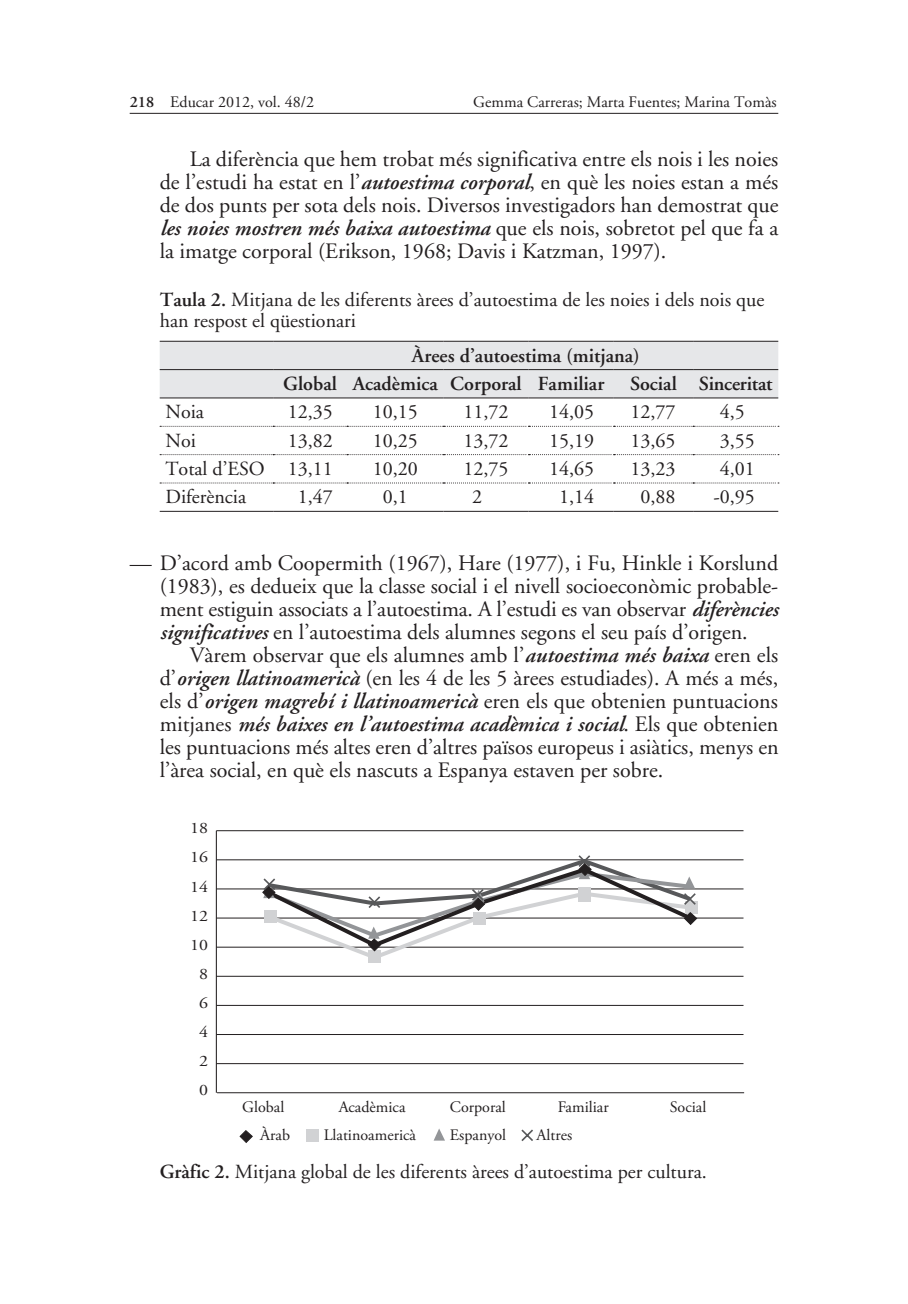
<style>
.page{position:relative;width:908px;height:1304px;background:#fff}
.page>*{position:absolute;margin:0;border:0;box-sizing:border-box;transform-origin:0 0}
.text_guions_sagnat{font:22px/23px "Adobe Garamond";color:#231f20;text-align:justify}
.text_guions{font:22px/23px "Adobe Garamond";color:#231f20;text-align:justify}
.titol_taula{font:20px/21px "Adobe Garamond";color:#231f20}
.text_taula{font:20px "Adobe Garamond";color:#231f20}
.text_taula-2{font:600 20px "Adobe Garamond";color:#231f20}
.t1{font:16px "Adobe Garamond Pro";color:#231f20}
.t2{font:16px "Adobe Garamond";color:#231f20}
.t3{font:16px "Adobe Garamond Pro";color:#231f20;scale:1.11 1}
.s1{font-weight:600}
.s2{font-weight:600;font-style:italic}
.s3{color:#fff}
</style>
<div class="page">
<hr style="left:130px;top:113px;width:648px;height:1px;background:#231f20">
<div style="left:160px;top:342px;width:618px;height:55px;background:#e6e7e9"></div>
<hr style="left:160px;top:369px;width:113px;height:1px;background:#231f20">
<hr style="left:273px;top:369px;width:74px;height:1px;background:#231f20">
<hr style="left:347px;top:369px;width:96px;height:1px;background:#231f20">
<hr style="left:443px;top:369px;width:85px;height:1px;background:#231f20">
<hr style="left:528px;top:369px;width:85px;height:1px;background:#231f20">
<hr style="left:613px;top:369px;width:79px;height:1px;background:#231f20">
<hr style="left:692px;top:369px;width:86px;height:1px;background:#231f20">
<svg style="left:160px;top:426px;width:618px;height:1px"></svg>
<svg style="left:160px;top:454px;width:618px;height:1px"></svg>
<svg style="left:160px;top:483px;width:618px;height:1px"></svg>
<hr style="left:160px;top:341px;width:113px;height:1px;background:#231f20">
<hr style="left:273px;top:341px;width:74px;height:1px;background:#231f20">
<hr style="left:347px;top:341px;width:96px;height:1px;background:#231f20">
<hr style="left:443px;top:341px;width:85px;height:1px;background:#231f20">
<hr style="left:528px;top:341px;width:85px;height:1px;background:#231f20">
<hr style="left:613px;top:341px;width:79px;height:1px;background:#231f20">
<hr style="left:692px;top:341px;width:86px;height:1px;background:#231f20">
<hr style="left:160px;top:397px;width:113px;height:1px;background:#231f20">
<hr style="left:273px;top:397px;width:74px;height:1px;background:#231f20">
<hr style="left:347px;top:397px;width:96px;height:1px;background:#231f20">
<hr style="left:443px;top:397px;width:85px;height:1px;background:#231f20">
<hr style="left:528px;top:397px;width:85px;height:1px;background:#231f20">
<hr style="left:613px;top:397px;width:79px;height:1px;background:#231f20">
<hr style="left:692px;top:397px;width:86px;height:1px;background:#231f20">
<hr style="left:160px;top:511px;width:113px;height:1px;background:#231f20">
<hr style="left:273px;top:511px;width:74px;height:1px;background:#231f20">
<hr style="left:347px;top:511px;width:96px;height:1px;background:#231f20">
<hr style="left:443px;top:511px;width:85px;height:1px;background:#231f20">
<hr style="left:528px;top:511px;width:85px;height:1px;background:#231f20">
<hr style="left:613px;top:511px;width:79px;height:1px;background:#231f20">
<hr style="left:692px;top:511px;width:86px;height:1px;background:#231f20">
<hr style="left:217px;top:1092px;width:526px;height:1px;background:#231f20">
<hr style="left:216px;top:831px;width:1px;height:262px;background:#231f20">
<hr style="left:216px;top:1063px;width:527px;height:1px;background:#231f20">
<hr style="left:216px;top:1034px;width:527px;height:1px;background:#231f20">
<hr style="left:216px;top:1005px;width:527px;height:1px;background:#231f20">
<hr style="left:216px;top:976px;width:527px;height:1px;background:#231f20">
<hr style="left:216px;top:947px;width:527px;height:1px;background:#231f20">
<hr style="left:216px;top:918px;width:527px;height:1px;background:#231f20">
<hr style="left:216px;top:888px;width:527px;height:1px;background:#231f20">
<hr style="left:216px;top:859px;width:527px;height:1px;background:#231f20">
<hr style="left:216px;top:830px;width:527px;height:1px;background:#231f20">
<div style="left:306px;top:1130px;width:12px;height:12px;background:#d1d2d4"></div>
<svg style="left:433px;top:1128px;width:12px;height:13px"></svg>
<svg style="left:239px;top:1130px;width:14px;height:13px"></svg>
<svg style="left:521px;top:1129px;width:12px;height:12px"></svg>
<svg style="left:261px;top:855px;width:436px;height:107px"></svg>
<p class="t2" style="left:130px;top:93px;width:186px"><span class="s1">218</span> Educar 2012, vol. 48/2</p>
<p class="t2" style="left:473px;top:93px;width:305px">Gemma Carreras; Marta Fuentes; Marina Tomàs</p>
<p class="text_guions_sagnat" style="left:160px;top:149px;width:620px;text-indent:30px">La diferència que hem trobat més significativa entre els nois i les noies de l’estudi ha estat en l’<span class="s2">autoestima corporal</span>, en què les noies estan a més de dos punts per sota dels nois. Diversos investigadors han demostrat que <span class="s2">les noies mostren més baixa autoestima</span> que els nois, sobretot pel que fa a la imatge corporal (Erikson, 1968; Davis i Katzman, 1997).</p>
<p class="titol_taula" style="left:160px;top:290px;width:606px"><span class="s1">Taula 2.</span> Mitjana de les diferents àrees d’autoestima de les noies i dels nois que han respost el qüestionari</p>
<p class="text_taula-2" style="left:411px;top:344px;width:229px">Àrees d’autoestima (mitjana)</p>
<p class="text_taula-2" style="left:283px;top:373px;width:55px">Global</p>
<p class="text_taula-2" style="left:352px;top:373px;width:87px">Acadèmica</p>
<p class="text_taula-2" style="left:450px;top:373px;width:73px">Corporal</p>
<p class="text_taula-2" style="left:537px;top:373px;width:68px">Familiar</p>
<p class="text_taula-2" style="left:629px;top:373px;width:48px">Social</p>
<p class="text_taula-2" style="left:698px;top:373px;width:75px">Sinceritat</p>
<p class="text_taula" style="left:165px;top:401px;width:40px">Noia</p>
<p class="text_taula" style="left:288px;top:401px;width:46px">12,35</p>
<p class="text_taula" style="left:372px;top:401px;width:46px">10,15</p>
<p class="text_taula" style="left:463px;top:401px;width:46px">11,72</p>
<p class="text_taula" style="left:549px;top:401px;width:46px">14,05</p>
<p class="text_taula" style="left:630px;top:401px;width:46px">12,77</p>
<p class="text_taula" style="left:719px;top:401px;width:36px">4,5<span class="s3">0</span></p>
<p class="text_taula" style="left:165px;top:430px;width:32px">Noi</p>
<p class="text_taula" style="left:288px;top:430px;width:46px">13,82</p>
<p class="text_taula" style="left:372px;top:430px;width:46px">10,25</p>
<p class="text_taula" style="left:463px;top:430px;width:46px">13,72</p>
<p class="text_taula" style="left:549px;top:430px;width:46px">15,19</p>
<p class="text_taula" style="left:630px;top:430px;width:46px">13,65</p>
<p class="text_taula" style="left:719px;top:430px;width:36px">3,55</p>
<p class="text_taula" style="left:165px;top:458px;width:101px">Total d’ESO</p>
<p class="text_taula" style="left:288px;top:458px;width:46px">13,11</p>
<p class="text_taula" style="left:372px;top:458px;width:46px">10,20</p>
<p class="text_taula" style="left:463px;top:458px;width:46px">12,75</p>
<p class="text_taula" style="left:549px;top:458px;width:46px">14,65</p>
<p class="text_taula" style="left:630px;top:458px;width:46px">13,23</p>
<p class="text_taula" style="left:719px;top:458px;width:36px">4,01</p>
<p class="text_taula" style="left:165px;top:486px;width:82px">Diferència</p>
<p class="text_taula" style="left:298px;top:486px;width:36px">1,47</p>
<p class="text_taula" style="left:382px;top:486px;width:26px">0,1</p>
<p class="text_taula" style="left:472px;top:486px;width:11px">2</p>
<p class="text_taula" style="left:559px;top:486px;width:36px">1,14</p>
<p class="text_taula" style="left:640px;top:486px;width:36px">0,88</p>
<p class="text_taula" style="left:713px;top:486px;width:43px">-0,95</p>
<p class="text_guions" style="left:160px;top:552px;width:619px;text-indent:-30px">— D’acord amb Coopermith (1967), Hare (1977), i Fu, Hinkle i Korslund (1983), es dedueix que la classe social i el nivell socioeconòmic probable&shy;ment estiguin associats a l’autoestima. A l’estudi es van observar <span class="s2">diferències significatives</span> en l’autoestima dels alumnes segons el seu país d’origen.</p>
<p class="text_guions_sagnat" style="left:160px;top:644px;width:620px;text-indent:30px">Vàrem observar que els alumnes amb l’<span class="s2">autoestima més baixa</span> eren els d’<span class="s2">origen llatinoamericà</span> (en les 4 de les 5 àrees estudiades). A més a més, els d’<span class="s2">origen magrebí i llatinoamericà</span> eren els que obtenien puntuacions mitjanes <span class="s2">més baixes en l’autoestima acadèmica i social</span>. Els que obtenien les puntuacions més altes eren d’altres països europeus i asiàtics, menys en l’àrea social, en què els nascuts a Espanya estaven per sobre.</p>
<p class="t3" style="left:190px;top:819px;width:18px">18</p>
<p class="t3" style="left:190px;top:848px;width:18px">16</p>
<p class="t3" style="left:190px;top:877px;width:18px">14</p>
<p class="t3" style="left:190px;top:906px;width:18px">12</p>
<p class="t3" style="left:190px;top:935px;width:18px">10</p>
<p class="t3" style="left:199px;top:964px;width:10px">8</p>
<p class="t3" style="left:199px;top:993px;width:10px">6</p>
<p class="t3" style="left:199px;top:1022px;width:10px">4</p>
<p class="t3" style="left:199px;top:1052px;width:10px">2</p>
<p class="t3" style="left:199px;top:1081px;width:10px">0</p>
<p class="t1" style="left:242px;top:1097px;width:44px">Global</p>
<p class="t1" style="left:338px;top:1097px;width:68px">Acadèmica</p>
<p class="t1" style="left:449px;top:1097px;width:57px">Corporal</p>
<p class="t1" style="left:557px;top:1097px;width:52px">Familiar</p>
<p class="t1" style="left:260px;top:1125px;width:31px">Àrab</p>
<p class="t1" style="left:323px;top:1125px;width:94px">Llatinoamericà</p>
<p class="t1" style="left:449px;top:1125px;width:58px">Espanyol</p>
<p class="t1" style="left:536px;top:1125px;width:37px">Altres</p>
<p class="t1" style="left:669px;top:1097px;width:38px">Social</p>
<p class="titol_taula" style="left:160px;top:1162px;width:548px"><span class="s1">Gràfic 2.</span> Mitjana global de les diferents àrees d’autoestima per cultura.</p>
</div>
